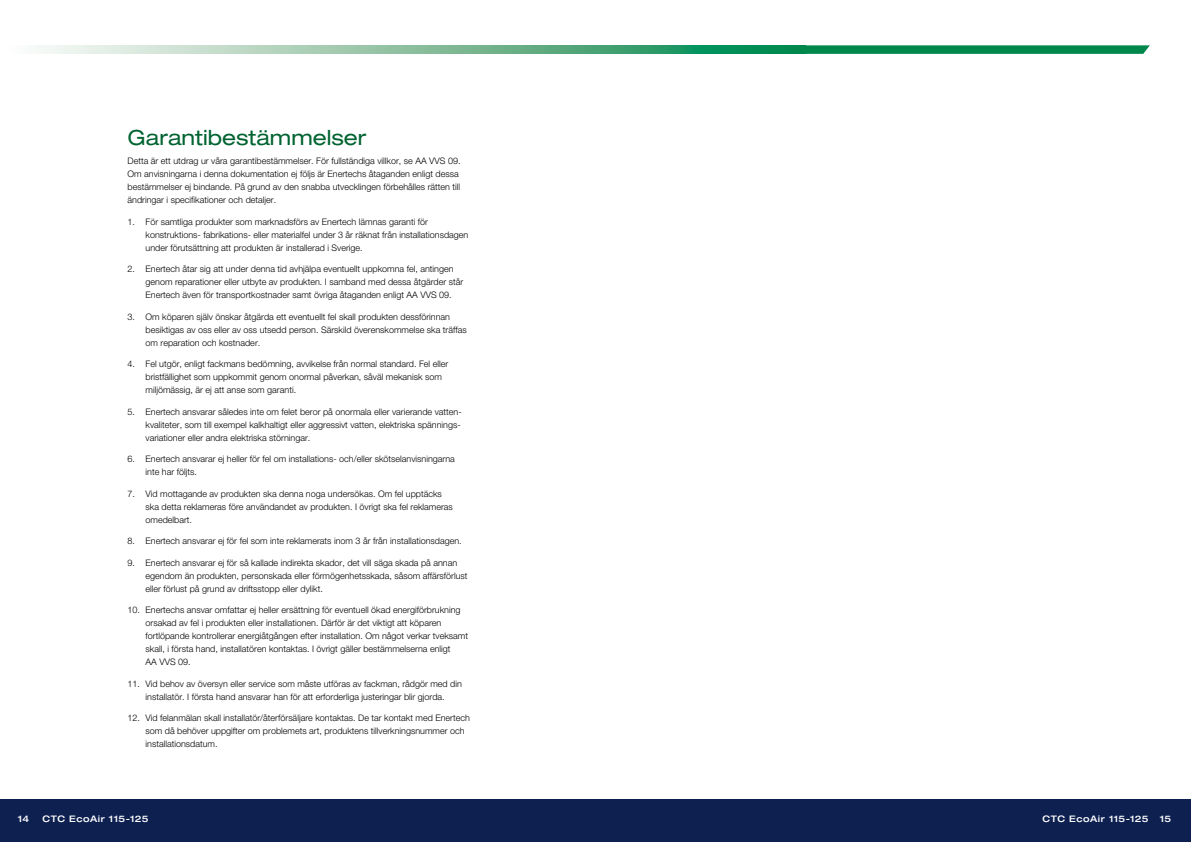
<style>
.page{position:relative;width:1191px;height:842px;background:#fff}
.page>*{position:absolute;margin:0;border:0;box-sizing:border-box;transform-origin:0 0}
.t1{font:expanded 21px "Helvetica Neue LT Std";color:#006331}
.t2{font:300 9px/13px "Helvetica Neue LT Std";color:#000}
.t3{font:500 expanded 9px "Helvetica Neue LT Std";letter-spacing:.045em;color:#fff}
</style>
<div class="page">
<div style="left:0;top:799px;width:595px;height:43px;background:#0e2050"></div>
<div style="left:595px;top:799px;width:596px;height:43px;background:#0e2050"></div>
<svg style="left:805px;top:45px;width:344px;height:9px;background:#0f8e55"></svg>
<svg style="left:42px;top:45px;width:763px;height:9px;background:#7ebd9c"></svg>
<h1 class="t1" style="left:128px;top:125px;width:240px">Garantibestämmelser</h1>
<p class="t2" style="left:128px;top:154px;width:334px">Detta är ett utdrag ur våra garantibestämmelser. För fullständiga villkor, se AA VVS 09.<br>Om anvisningarna i denna dokumentation ej följs är Enertechs åtaganden enligt dessa bestämmelser ej bindande. På grund av den snabba utvecklingen förbehålles rätten till ändringar i specifikationer och detaljer.</p>
<p class="t2" style="left:146px;top:215px;width:324px;text-indent:-18px">1. För samtliga produkter som marknadsförs av Enertech lämnas garanti för konstruktions- fabrikations- eller materialfel under 3 år räknat från installationsdagen under förutsättning att produkten är installerad i Sverige.</p>
<p class="t2" style="left:146px;top:262px;width:319px;text-indent:-18px">2. Enertech åtar sig att under denna tid avhjälpa eventuellt uppkomna fel, antingen genom reparationer eller utbyte av produkten. I samband med dessa åtgärder står<br>Enertech även för transportkostnader samt övriga åtaganden enligt AA VVS 09.</p>
<p class="t2" style="left:146px;top:310px;width:323px;text-indent:-18px">3. Om köparen själv önskar åtgärda ett eventuellt fel skall produkten dessförinnan besiktigas av oss eller av oss utsedd person. Särskild överenskommelse ska träffas om reparation och kostnader.</p>
<p class="t2" style="left:146px;top:357px;width:304px;text-indent:-18px">4. Fel utgör, enligt fackmans bedömning, avvikelse från normal standard. Fel eller bristfällighet som uppkommit genom onormal påverkan, såväl mekanisk som miljömässig, är ej att anse som garanti.</p>
<p class="t2" style="left:146px;top:405px;width:318px;text-align:justify;text-indent:-18px">5. Enertech ansvarar således inte om felet beror på onormala eller varierande vatten&shy;kvaliteter, som till exempel kalkhaltigt eller aggressivt vatten, elektriska spännings&shy;variationer eller andra elektriska störningar.</p>
<p class="t2" style="left:146px;top:452px;width:311px;text-indent:-18px">6. Enertech ansvarar ej heller för fel om installations- och/eller skötselanvisningarna inte har följts.</p>
<p class="t2" style="left:146px;top:487px;width:309px;text-indent:-18px">7. Vid mottagande av produkten ska denna noga undersökas. Om fel upptäcks ska detta reklameras före användandet av produkten. I övrigt ska fel reklameras omedelbart.</p>
<p class="t2" style="left:128px;top:534px;width:336px">8. Enertech ansvarar ej för fel som inte reklamerats inom 3 år från installationsdagen.</p>
<p class="t2" style="left:146px;top:556px;width:323px;text-indent:-18px">9. Enertech ansvarar ej för så kallade indirekta skador, det vill säga skada på annan egendom än produkten, personskada eller förmögenhetsskada, såsom affärsförlust eller förlust på grund av driftsstopp eller dylikt.</p>
<p class="t2" style="left:146px;top:603px;width:324px;text-indent:-18px">10. Enertechs ansvar omfattar ej heller ersättning för eventuell ökad energiförbrukning orsakad av fel i produkten eller installationen. Därför är det viktigt att köparen fortlöpande kontrollerar energiåtgången efter installation. Om något verkar tveksamt skall, i första hand, installatören kontaktas. I övrigt gäller bestämmelserna enligt<br>AA VVS 09.</p>
<p class="t2" style="left:128px;top:677px;width:336px;text-align:center">11. Vid behov av översyn eller service som måste utföras av fackman, rådgör med din installatör. I första hand ansvarar han för att erforderliga justeringar blir gjorda.</p>
<p class="t2" style="left:146px;top:711px;width:326px;text-indent:-18px">12. Vid felanmälan skall installatör/återförsäljare kontaktas. De tar kontakt med Enertech som då behöver uppgifter om problemets art, produktens tillverkningsnummer och installationsdatum.</p>
<p class="t3" style="left:18px;top:814px;width:13px">14</p>
<p class="t3" style="left:43px;top:814px;width:107px">CTC EcoAir 115-125</p>
<p class="t3" style="left:1042px;top:814px;width:107px">CTC EcoAir 115-125</p>
<p class="t3" style="left:1159px;top:814px;width:13px">15</p>
</div>
